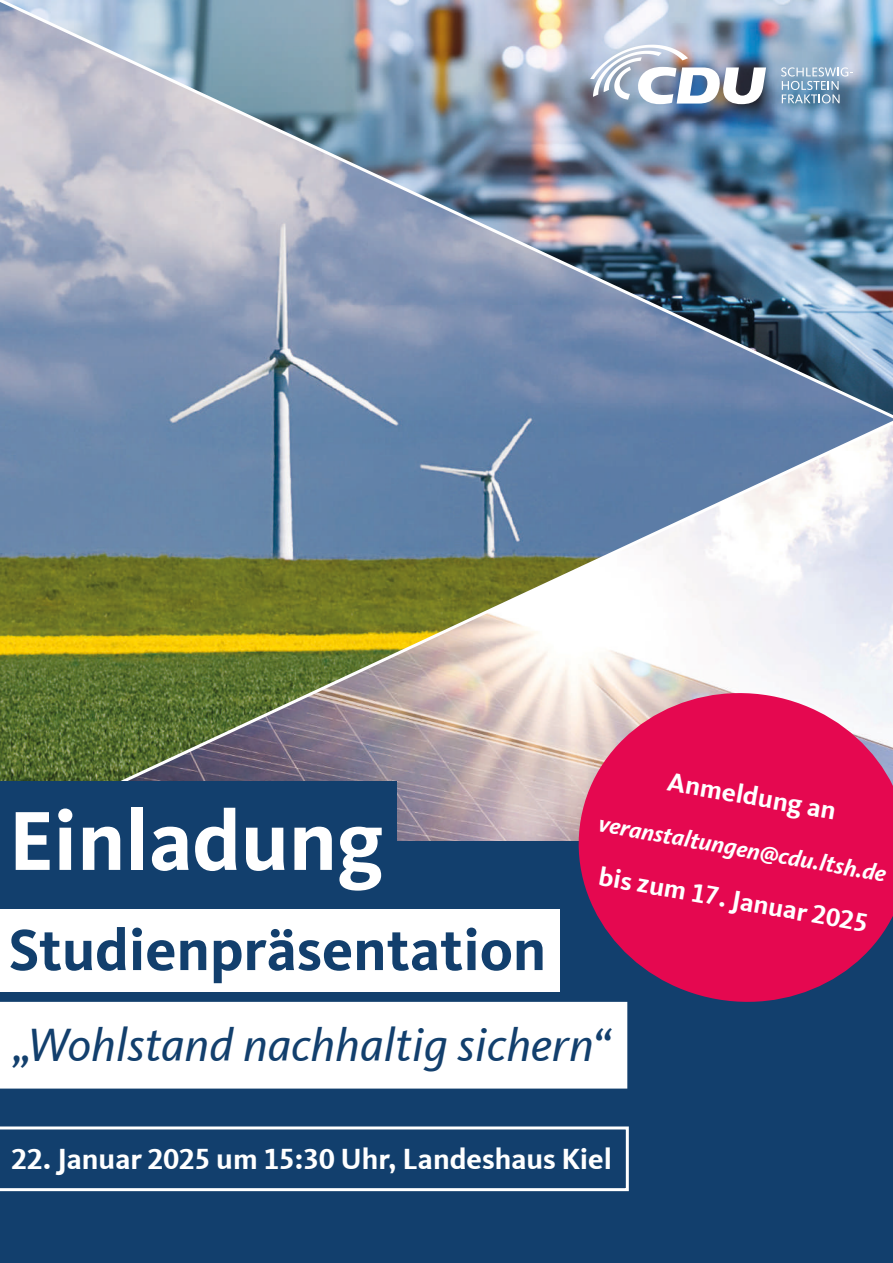
<style>
.page{position:relative;width:893px;height:1263px;background:#fff}
.page>*{position:absolute;margin:0;border:0;box-sizing:border-box;transform-origin:0 0}
.t1{font:700 86.7px "CDU Kievit Tab";color:#fff}
.t2{font:700 60px "CDU Kievit Tab";color:#123f6d}
.t3{font:italic 48px "CDU Kievit Tab";color:#123f6d}
.t4{font:700 30px "CDU Kievit Tab";color:#fff}
.t5{font:700 27px "CDU Kievit Tab";color:#fff}
.t6{font:italic 700 24px "CDU Kievit Tab";color:#fff}
</style>
<div class="page">
<img style="left:0;top:0;width:893px;height:322px">
<svg style="left:0;top:322px;width:893px;height:519px;background:#8d9a9b"></svg>
<div style="left:0;top:841px;width:893px;height:422px;background:#123f6d"></div>
<div style="left:0;top:781px;width:396px;height:119px;background:#123f6d"></div>
<svg style="left:0;top:1126px;width:629px;height:65px"></svg>
<svg style="left:781px;top:67px;width:72px;height:36px;background:#8eacc4"></svg>
<img style="left:590px;top:45px;width:176px;height:59px">
<div style="left:0;top:909px;width:559px;height:82px;background:#fff"></div>
<div style="left:0;top:1002px;width:627px;height:86px;background:#fff"></div>
<svg style="left:566px;top:680px;width:327px;height:335px;fill:#e50850"></svg>
<h1 class="t1" style="left:9px;top:790px;width:377px">Einladung</h1>
<h2 class="t2" style="left:9px;top:915px;width:539px">Studienpräsentation</h2>
<p class="t5" style="left:670px;top:766px;width:172px;rotate:10deg">Anmeldung an</p>
<p class="t6" style="left:601px;top:809px;width:293px;rotate:10deg">veranstaltungen@cdu.ltsh.de</p>
<p class="t5" style="left:602px;top:860px;width:275px;rotate:10deg">bis zum 17. Januar 2025</p>
<h3 class="t3" style="left:13px;top:1017px;width:598px">„Wohlstand nachhaltig sichern“</h3>
<p class="t4" style="left:12px;top:1141px;width:602px">22. Januar 2025 um 15:30 Uhr, Landeshaus Kiel</p>
</div>
